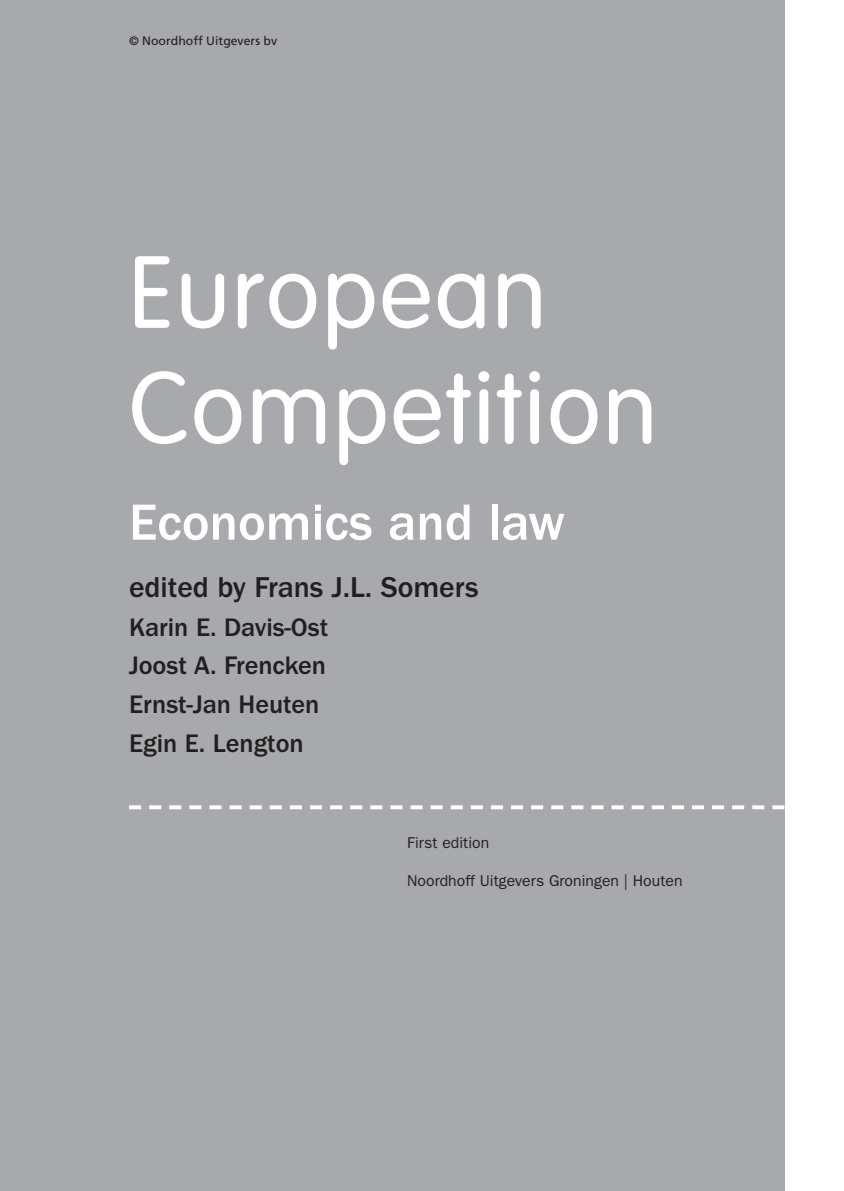
<style>
.page{position:relative;width:844px;height:1191px;background:#fff}
.page>*{position:absolute;margin:0;border:0;box-sizing:border-box;transform-origin:0 0}
.t1{font:300 100.62px/115.5px "VAG Rounded";letter-spacing:.02em;color:#fff}
.t2{font:500 52.5px "Franklin Gothic";color:#fff}
.t3{font:500 29.75px "Franklin Gothic";color:#231f20}
.t4{font:500 26.25px/38.5px "Franklin Gothic";color:#231f20}
.t5{font:15.75px "Franklin Gothic";letter-spacing:.005em;color:#231f20}
.t6{font:12.25px "Frutiger";color:#231f20}
</style>
<div class="page">
<div style="left:0;top:0;width:784px;height:1191px;background:#a7a9ac"></div>
<svg style="left:129px;top:805px;width:655px;height:4px"></svg>
<p class="t6" style="left:129px;top:35px;width:149px">© Noordhoff Uitgevers bv</p>
<h1 class="t1" style="left:129px;top:242px;width:529px">European<br>Competition</h1>
<h2 class="t2" style="left:129px;top:503px;width:437px">Economics and law</h2>
<p class="t3" style="left:129px;top:577px;width:351px">edited by Frans J.L. Somers</p>
<p class="t4" style="left:129px;top:610px;width:200px">Karin E. Davis-Ost<br>Joost A. Frencken<br>Ernst-Jan Heuten<br>Egin E. Lengton</p>
<p class="t5" style="left:407px;top:837px;width:84px">First edition</p>
<p class="t5" style="left:407px;top:875px;width:277px">Noordhoff Uitgevers Groningen | Houten</p>
</div>
